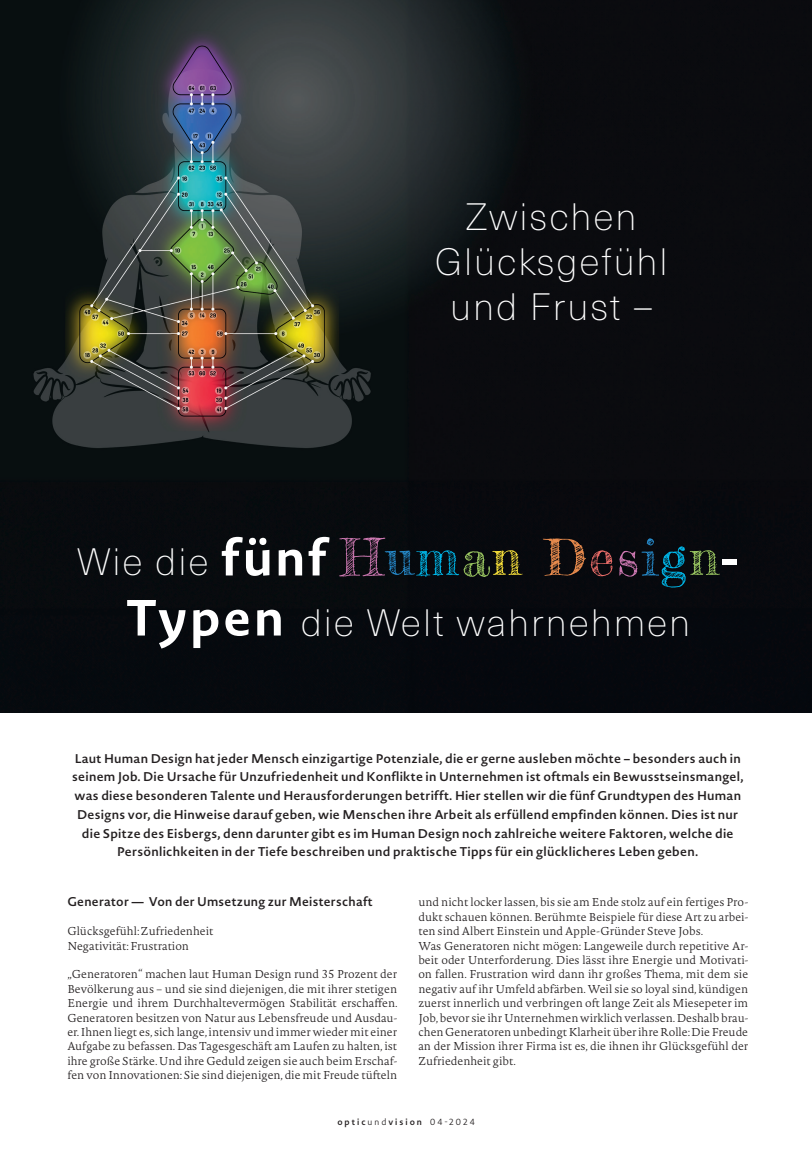
<style>
.page{position:relative;width:812px;height:1149px;background:#fff}
.page>*{position:absolute;margin:0;border:0;box-sizing:border-box;transform-origin:0 0}
.t1{font:100 37.5px/45px "Neue Haas Unica W1 G";letter-spacing:.05em;color:#fff;text-align:center}
.t2{font:600 12.5px/18.8px "Novel Sans Pro";letter-spacing:.02em;color:#231f20;text-align:center}
.t3{font:200 11.25px/14.4px "Novel Pro";color:#231f20}
.t4{font:600 8.75px "Novel Sans Pro";letter-spacing:.225em;color:#231f20}
.s1{font-family:"Novel Sans Pro";font-weight:700;font-size:50px}
.s2{font-family:"Frederickathe Greatest";font-weight:400;font-size:50px;color:#cc78b1}
.s3{font-family:"Frederickathe Greatest";font-weight:400;font-size:50px;color:#2589c9}
.s4{font-family:"Frederickathe Greatest";font-weight:400;font-size:50px;color:#00b6e8}
.s5{font-family:"Frederickathe Greatest";font-weight:400;font-size:50px;color:#9ac661}
.s6{font-family:"Frederickathe Greatest";font-weight:400;font-size:50px;color:#f8e03a}
.s7{font-family:"Frederickathe Greatest";font-weight:400;font-size:50px;color:#e88b4d}
.s8{font-family:"Frederickathe Greatest";font-weight:400;font-size:50px;color:#eb6d69}
.s9{font-weight:300}
</style>
<div class="page">
<img style="left:0;top:0;width:811px;height:712px">
<h1 class="t1" style="left:435px;top:193px;width:234px">Zwischen<br>Glücksgefühl und Frust –</h1>
<h1 class="t1" style="left:77px;top:530px;width:663px;line-height:60px">Wie die <span class="s1">fünf</span> <span class="s2">H</span><span class="s3">u</span><span class="s4">m</span><span class="s5">a</span><span class="s6">n</span> <span class="s7">D</span><span class="s8">e</span><span class="s2">s</span><span class="s3">i</span><span class="s4">g</span><span class="s5">n</span><span class="s1">-<br>Typen</span> die Welt wahrnehmen</h1>
<p class="t2" style="left:72px;top:748px;width:672px">Laut Human Design hat jeder Mensch einzigartige Potenziale, die er gerne ausleben möchte – besonders auch in seinem Job. Die Ursache für Unzufriedenheit und Konflikte in Unternehmen ist oftmals ein Bewusstseinsmangel, was diese besonderen Talente und Herausforderungen betrifft. Hier stellen wir die fünf Grundtypen des Human Designs vor, die Hinweise darauf geben, wie Menschen ihre Arbeit als erfüllend empfinden können. Dies ist nur die Spitze des Eisbergs, denn darunter gibt es im Human Design noch zahlreiche weitere Faktoren, welche die Persönlichkeiten in der Tiefe beschreiben und praktische Tipps für ein glücklicheres Leben geben.</p>
<p class="t2" style="left:67px;top:892px;width:307px">Generator — Von der Umsetzung zur Meisterschaft</p>
<p class="t3" style="left:67px;top:923px;width:147px">Glücksgefühl: Zufriedenheit<br>Negativität: Frustration</p>
<p class="t3" style="left:67px;top:966px;width:332px;text-align:justify">„Generatoren“ machen laut Human Design rund 35 Prozent der Bevölkerung aus – und sie sind diejenigen, die mit ihrer stetigen Energie und ihrem Durchhaltevermögen Stabilität erschaffen.<br>Generatoren besitzen von Natur aus Lebensfreude und Ausdau&shy;er. Ihnen liegt es, sich lange, intensiv und immer wieder mit einer Aufgabe zu befassen. Das Tagesgeschäft am Laufen zu halten, ist ihre große Stärke. Und ihre Geduld zeigen sie auch beim Erschaf&shy;fen von Innovationen: Sie sind diejenigen, die mit Freude tüfteln</p>
<p class="t3" style="left:418px;top:894px;width:331px">und nicht locker lassen, bis sie am Ende stolz auf ein fertiges Pro&shy;dukt schauen können. Berühmte Beispiele für diese Art zu arbei&shy;ten sind Albert Einstein und Apple-Gründer Steve Jobs.<br>Was Generatoren nicht mögen: Langeweile durch repetitive Ar&shy;beit oder Unterforderung. Dies lässt ihre Energie und Motivati&shy;on fallen. Frustration wird dann ihr großes Thema, mit dem sie negativ auf ihr Umfeld abfärben. Weil sie so loyal sind, kündigen zuerst innerlich und verbringen oft lange Zeit als Miesepeter im Job, bevor sie ihr Unternehmen wirklich verlassen. Deshalb brau&shy;chen Generatoren unbedingt Klarheit über ihre Rolle: Die Freude an der Mission ihrer Firma ist es, die ihnen ihr Glücksgefühl der Zufriedenheit gibt.</p>
<p class="t4" style="left:337px;top:1115px;width:139px">optic<span class="s9">und</span>vision <span class="s9">04-2024</span></p>
</div>
